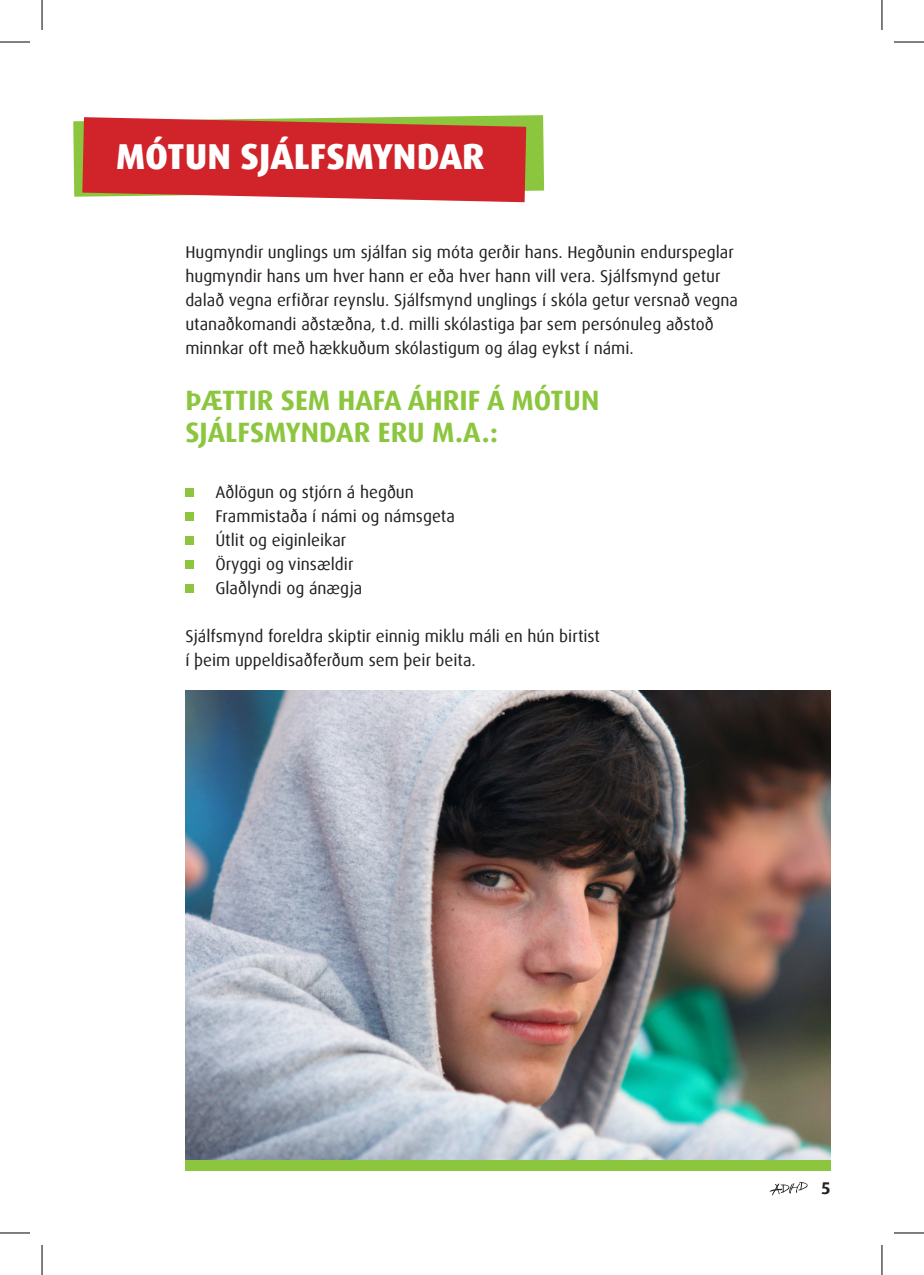
<style>
.page{position:relative;width:924px;height:1275px;background:#fff}
.page>*{position:absolute;margin:0;border:0;box-sizing:border-box;transform-origin:0 0}
.Fyrirsögn{font:800 36px "Dax Offc Pro";color:#fff}
.Fyrirsögn-2{font:700 28px/32px "Dax Offc Pro";color:#8bc63e}
.Meginmál{font:17px/24px "Dax Offc Pro";color:#231f20}
.t1{font:700 17px "Dax Offc Pro";color:#231f20}
</style>
<div class="page">
<svg style="left:769px;top:1182px;width:39px;height:13px"></svg>
<div style="left:185px;top:488px;width:9px;height:9px;background:#8bc63e"></div>
<div style="left:185px;top:512px;width:9px;height:9px;background:#8bc63e"></div>
<div style="left:185px;top:536px;width:9px;height:9px;background:#8bc63e"></div>
<div style="left:185px;top:560px;width:9px;height:9px;background:#8bc63e"></div>
<div style="left:185px;top:584px;width:9px;height:9px;background:#8bc63e"></div>
<img style="left:185px;top:690px;width:645px;height:469px">
<div style="left:185px;top:1159px;width:645px;height:11px;background:#8bc63e"></div>
<svg style="left:73px;top:115px;width:471px;height:87px;background:#cd463d"></svg>
<hr style="left:0;top:42px;width:30px;height:1px;background:#000">
<hr style="left:893px;top:42px;width:30px;height:1px;background:#000">
<hr style="left:0;top:1232px;width:30px;height:1px;background:#000">
<hr style="left:893px;top:1232px;width:30px;height:1px;background:#000">
<hr style="left:42px;top:0;width:1px;height:30px;background:#000">
<hr style="left:42px;top:1245px;width:1px;height:30px;background:#000">
<hr style="left:881px;top:0;width:1px;height:30px;background:#000">
<hr style="left:881px;top:1245px;width:1px;height:30px;background:#000">
<p class="Fyrirsögn" style="left:116px;top:133px;width:370px">MÓTUN SJÁLFSMYNDAR</p>
<p class="Meginmál" style="left:185px;top:240px;width:554px">Hugmyndir unglings um sjálfan sig móta gerðir hans. Hegðunin endurspeglar hugmyndir hans um hver hann er eða hver hann vill vera. Sjálfsmynd getur dalað vegna erfiðrar reynslu. Sjálfsmynd unglings í skóla getur versnað vegna utanaðkomandi aðstæðna, t.d. milli skólastiga þar sem persónuleg aðstoð minnkar oft með hækkuðum skólastigum og álag eykst í námi.</p>
<p class="Fyrirsögn-2" style="left:185px;top:384px;width:415px">ÞÆTTIR SEM HAFA ÁHRIF Á MÓTUN<br>SJÁLFSMYNDAR ERU M.A.:</p>
<p class="Meginmál" style="left:215px;top:480px;width:200px">Aðlögun og stjórn á hegðun</p>
<p class="Meginmál" style="left:215px;top:504px;width:241px">Frammistaða í námi og námsgeta</p>
<p class="Meginmál" style="left:215px;top:528px;width:132px">Útlit og eiginleikar</p>
<p class="Meginmál" style="left:215px;top:552px;width:140px">Öryggi og vinsældir</p>
<p class="Meginmál" style="left:215px;top:576px;width:148px">Glaðlyndi og ánægja</p>
<p class="Meginmál" style="left:185px;top:624px;width:416px">Sjálfsmynd foreldra skiptir einnig miklu máli en hún birtist í þeim uppeldisaðferðum sem þeir beita.</p>
<p class="t1" style="left:820px;top:1177px;width:11px">5</p>
</div>
